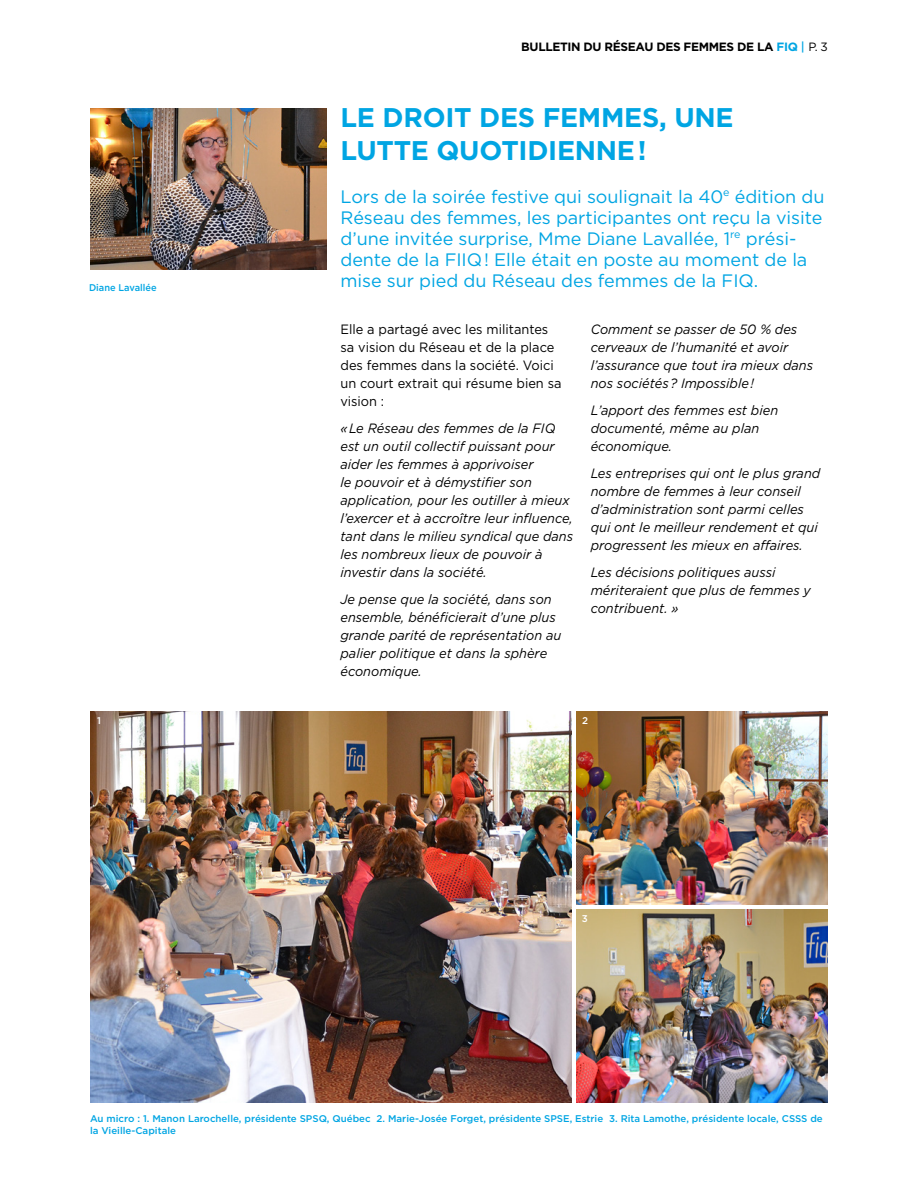
<style>
.page{position:relative;width:918px;height:1188px;background:#fff}
.page>*{position:absolute;margin:0;border:0;box-sizing:border-box;transform-origin:0 0}
.t1{font:700 27px/33px "Gotham";letter-spacing:-.01em;color:#00a5e3}
.t2{font:18px/21px "Gotham";letter-spacing:-.005em;color:#00a5e3}
.t3{font:italic 13.5px/18px "Gotham";color:#000;scale:.95 1}
.t4{font:13.5px/18px "Gotham";color:#000;scale:.95 1}
.t5{font:700 12px "Gotham";letter-spacing:-.03em;color:#000}
.t6{font:500 9.75px "Gotham";color:#00a5e3}
.t7{font:500 9.75px "Gotham";color:#00a5e3;scale:.95 1}
.t8{font:500 9.75px "Gotham";color:#fff}
.s1{color:#00a5e3}
.s2{font-weight:500;color:#00a5e3}
.s3{font-weight:400}
</style>
<div class="page">
<img style="left:576px;top:909px;width:252px;height:194px">
<img style="left:90px;top:711px;width:482px;height:391px">
<img style="left:576px;top:711px;width:252px;height:193px">
<img style="left:90px;top:108px;width:237px;height:162px">
<p class="t5" style="left:521px;top:40px;width:308px">BULLETIN DU RÉSEAU DES FEMMES DE LA <span class="s1">FIQ</span> <span class="s2">|</span> <span class="s3">p. 3</span></p>
<p class="t7" style="left:89px;top:282px;width:73px">Diane Lavallée</p>
<h1 class="t1" style="left:340px;top:100px;width:395px">LE DROIT DES FEMMES, UN E<br>LUTTE QUOTI DI ENN E!</h1>
<p class="t2" style="left:340px;top:186px;width:485px">Lors de la soirée festive qui soulignait la 40<sup>e</sup> édition du Réseau des femmes, les participantes ont reçu la visite d’une invitée surprise, Mme Diane Lavallée, 1<sup>re</sup> prési&shy;dente de la FIIQ! Elle était en poste au moment de la mise sur pied du Réseau des femmes de la FIQ.</p>
<p class="t4" style="left:340px;top:320px;width:234px">Elle a partagé avec les militantes sa vision du Réseau et de la place des femmes dans la société. Voici un court extrait qui résume bien sa vision :</p>
<p class="t3" style="left:340px;top:419px;width:246px">«Le Réseau des femmes de la FIQ est un outil collectif puissant pour aider les femmes à apprivoiser<br>le pouvoir et à démystifier son application, pour les outiller à mieux l’exercer et à accroître leur influence, tant dans le milieu syndical que dans les nombreux lieux de pouvoir à investir dans la société.</p>
<p class="t3" style="left:340px;top:590px;width:234px">Je pense que la société, dans son ensemble, bénéficierait d’une plus grande parité de représentation au palier politique et dans la sphère économique.</p>
<p class="t3" style="left:591px;top:320px;width:236px">Comment se passer de 50 % des cerveaux de l’humanité et avoir l’assurance que tout ira mieux dans nos sociétés? Impossible!</p>
<p class="t3" style="left:591px;top:401px;width:199px">L’apport des femmes est bien documenté, même au plan économique.</p>
<p class="t3" style="left:591px;top:464px;width:243px">Les entreprises qui ont le plus grand nombre de femmes à leur conseil d’administration sont parmi celles qui ont le meilleur rendement et qui progressent les mieux en affaires.</p>
<p class="t3" style="left:591px;top:563px;width:233px">Les décisions politiques aussi mériteraient que plus de femmes y contribuent. »</p>
<p class="t8" style="left:97px;top:715px;width:5px">1</p>
<p class="t8" style="left:582px;top:715px;width:7px">2</p>
<p class="t8" style="left:582px;top:913px;width:8px">3</p>
<p class="t6" style="left:90px;top:1113px;width:218px">Au micro : 1. Manon Larochelle, présidente SPSQ</p>
<p class="t6" style="left:327px;top:1113px;width:225px">, Québec 2. Marie-Josée Forget, présidente SPSE</p>
<p class="t6" style="left:570px;top:1113px;width:220px">, Estrie 3. Rita Lamothe, présidente locale, CSSS</p>
<p class="t6" style="left:810px;top:1113px;width:14px">de</p>
<p class="t6" style="left:90px;top:1125px;width:88px">la Vieille-Capitale</p>
</div>
